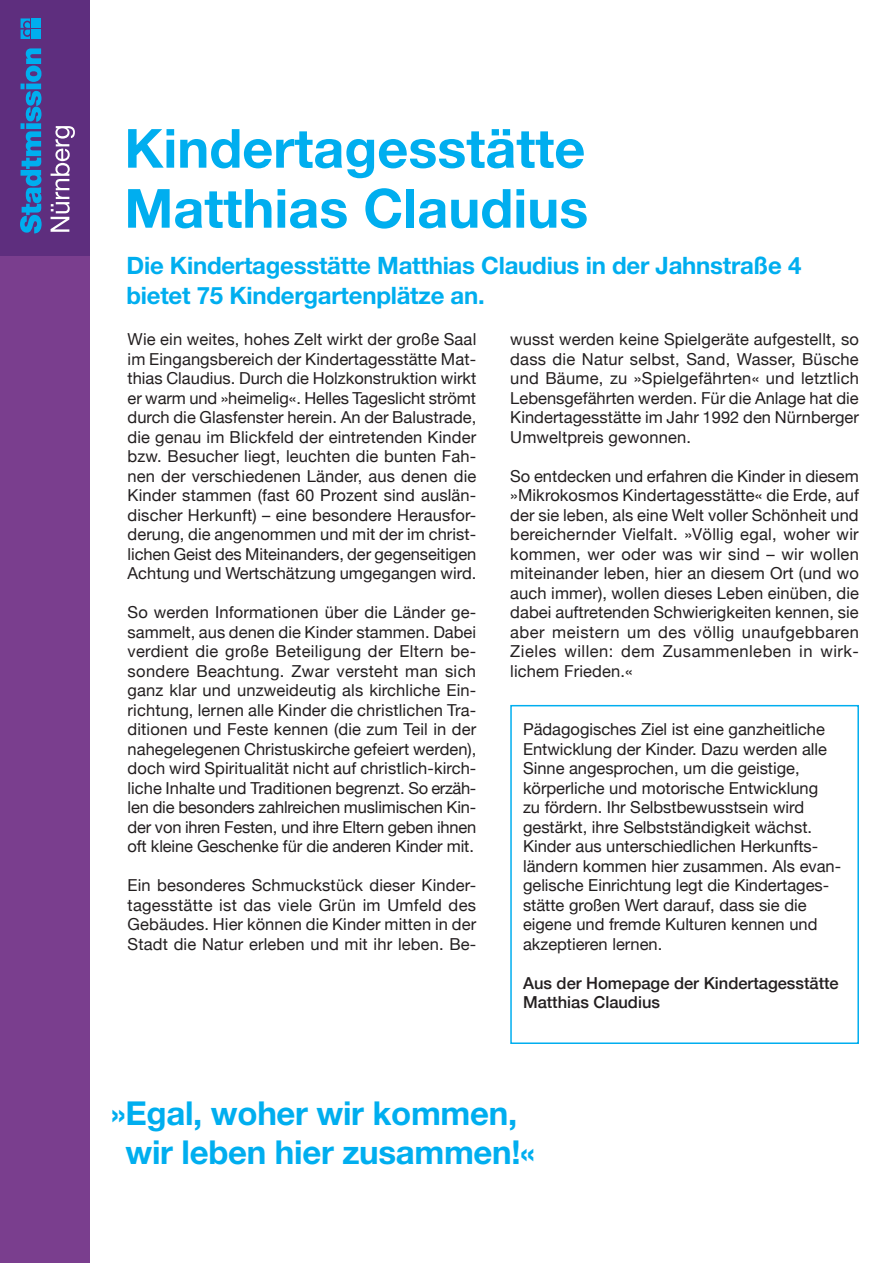
<style>
.page{position:relative;width:893px;height:1263px;background:#fff}
.page>*{position:absolute;margin:0;border:0;box-sizing:border-box;transform-origin:0 0}
.t1{font:700 54px "Helvetica Neue";color:#00aeef}
.Absatzformat_1{font:700 33px/39px "Helvetica Neue";letter-spacing:-.01em;color:#00aeef;text-align:center}
.t2{font:700 24px/30px "Helvetica Neue";letter-spacing:-.01em;color:#00aeef}
.Lauftext{font:16.5px/19.5px "Helvetica Neue";color:#231f20;text-align:justify}
.Lauftext-2{font:500 16.5px/19.5px "Helvetica Neue";color:#231f20}
</style>
<div class="page">
<div style="left:0;top:255px;width:89px;height:1008px;background:#7a3e8e"></div>
<div style="left:0;top:0;width:89px;height:255px;background:#5e2e7e"></div>
<svg style="left:20px;top:48px;width:22px;height:185px"></svg>
<svg style="left:51px;top:126px;width:24px;height:106px"></svg>
<svg style="left:21px;top:18px;width:9px;height:21px"></svg>
<div style="left:32px;top:30px;width:9px;height:9px;background:#00aeef"></div>
<div style="left:32px;top:18px;width:9px;height:10px;background:#00aeef"></div>
<div style="left:510px;top:705px;width:349px;height:339px;border:2px solid #00aeef"></div>
<p class="t1" style="left:124px;top:115px;width:462px">Kindertagesstätte</p>
<p class="t1" style="left:124px;top:175px;width:465px">Matthias Claudius</p>
<p class="t2" style="left:126px;top:250px;width:676px">Die Kindertagesstätte Matthias Claudius in der Jahnstraße 4 bietet 75 Kindergartenplätze an.</p>
<p class="Lauftext" style="left:128px;top:331px;width:350px">Wie ein weites, hohes Zelt wirkt der große Saal im Eingangsbereich der Kindertagesstätte Mat&shy;thias Claudius. Durch die Holzkonstruktion wirkt er warm und »heimelig«. Helles Tageslicht strömt durch die Glasfenster herein. An der Balustrade, die genau im Blickfeld der eintretenden Kinder bzw. Besucher liegt, leuchten die bunten Fah&shy;nen der verschiedenen Länder, aus denen die Kinder stammen (fast 60 Prozent sind auslän&shy;discher Herkunft) – eine besondere Herausfor&shy;derung, die angenommen und mit der im christ&shy;lichen Geist des Miteinanders, der gegenseitigen Achtung und Wertschätzung umgegangen wird.</p>
<p class="Lauftext" style="left:128px;top:604px;width:350px">So werden Informationen über die Länder ge&shy;sammelt, aus denen die Kinder stammen. Dabei verdient die große Beteiligung der Eltern be&shy;sondere Beachtung. Zwar versteht man sich ganz klar und unzweideutig als kirchliche Ein&shy;richtung, lernen alle Kinder die christlichen Tra&shy;ditionen und Feste kennen (die zum Teil in der nahegelegenen Christuskirche gefeiert werden), doch wird Spiritualität nicht auf christlich-kirch&shy;liche Inhalte und Traditionen begrenzt. So erzäh&shy;len die besonders zahlreichen muslimischen Kin&shy;der von ihren Festen, und ihre Eltern geben ihnen oft kleine Geschenke für die anderen Kinder mit.</p>
<p class="Lauftext" style="left:128px;top:877px;width:350px">Ein besonderes Schmuckstück dieser Kinder&shy;tagesstätte ist das viele Grün im Umfeld des Gebäudes. Hier können die Kinder mitten in der Stadt die Natur erleben und mit ihr leben. Be-</p>
<p class="Lauftext" style="left:510px;top:331px;width:350px">wusst werden keine Spielgeräte aufgestellt, so dass die Natur selbst, Sand, Wasser, Büsche und Bäume, zu »Spielgefährten« und letztlich Lebensgefährten werden. Für die Anlage hat die Kindertagesstätte im Jahr 1992 den Nürnberger Umweltpreis gewonnen.</p>
<p class="Lauftext" style="left:510px;top:467px;width:350px">So entdecken und erfahren die Kinder in diesem »Mikrokosmos Kindertagesstätte« die Erde, auf</p>
<p class="Lauftext" style="left:510px;top:506px;width:350px">der sie leben, als eine Welt voller Schönheit und bereichernder Vielfalt. »Völlig egal, woher wir kommen, wer oder was wir sind – wir wollen miteinander leben, hier an diesem Ort (und wo auch immer), wollen dieses Leben einüben, die dabei auftretenden Schwierigkeiten kennen, sie aber meistern um des völlig unaufgebbaren Zieles willen: dem Zusammenleben in wirk&shy;lichem Frieden.«</p>
<p class="Lauftext" style="left:523px;top:721px;width:306px;text-align:left">Pädagogisches Ziel ist eine ganzheitliche Entwicklung der Kinder. Dazu werden alle Sinne angesprochen, um die geistige, körperliche und motorische Entwicklung zu fördern. Ihr Selbstbewusstsein wird gestärkt, ihre Selbstständigkeit wächst.</p>
<p class="Lauftext" style="left:523px;top:838px;width:320px;text-align:left">Kinder aus unterschiedlichen Herkunfts&shy;ländern kommen hier zusammen. Als evan&shy;gelische Einrichtung legt die Kindertages&shy;stätte großen Wert darauf, dass sie die eigene und fremde Kulturen kennen und akzeptieren lernen.</p>
<p class="Lauftext-2" style="left:523px;top:972px;width:317px">Aus der Homepage der Kindertagesstätte<br>Matthias Claudius</p>
<p class="Absatzformat_1" style="left:111px;top:1093px;width:425px">»Egal, woher wir kommen, wir leben hier zusammen!«</p>
</div>
